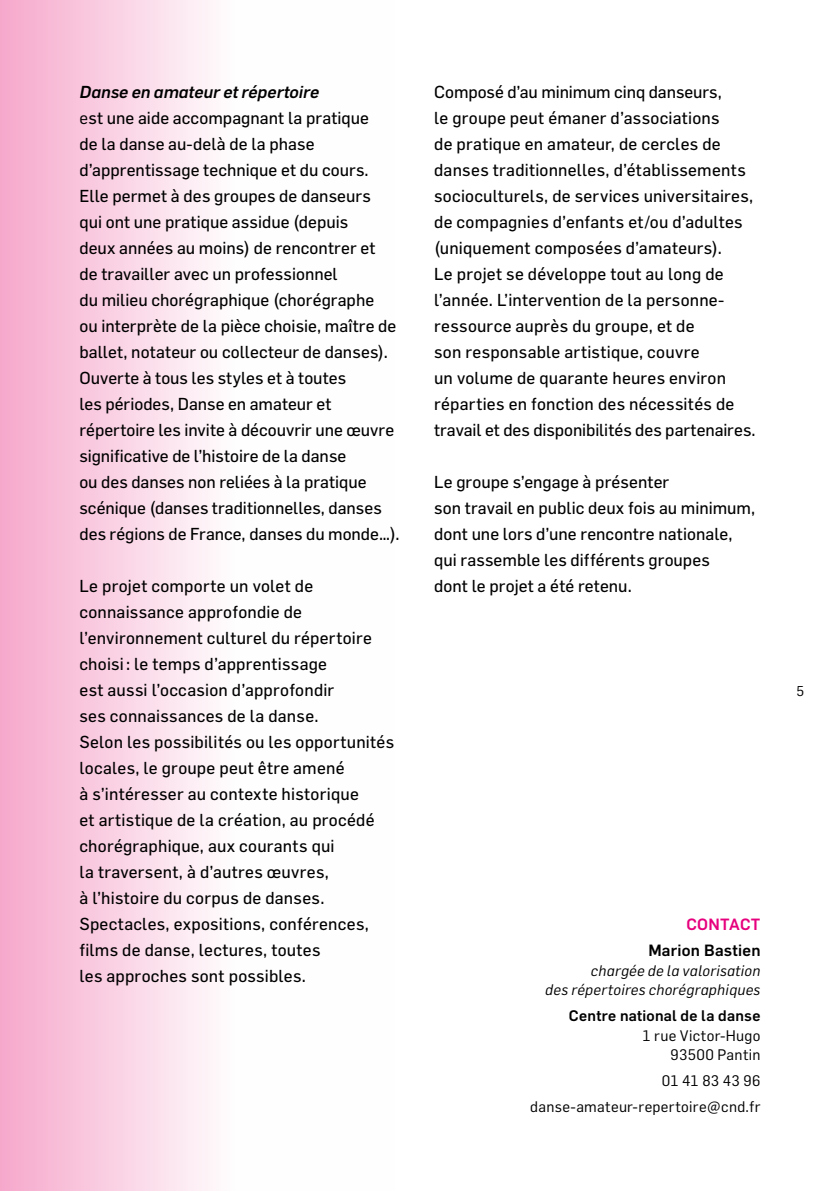
<style>
.page{position:relative;width:840px;height:1191px;background:#fff}
.page>*{position:absolute;margin:0;border:0;box-sizing:border-box;transform-origin:0 0}
.t1{font:17px/26px "Flama Basic";letter-spacing:.01em;color:#000}
.t2{font:italic 500 17px "Flama";color:#000}
.t3{font:500 16px "Flama";letter-spacing:.015em;color:#000}
.t4{font:500 16px "Flama";letter-spacing:.02em;color:#e6007d}
.t5{font:15px/19.6px "Flama";letter-spacing:.02em;color:#000;text-align:right}
.t6{font:italic 15px/19.6px "Flama";letter-spacing:.015em;color:#000;text-align:right}
.t7{font:500 15px "Flama";letter-spacing:.015em;color:#000}
.t8{font:14px "Flama";color:#000}
.s1{font-family:"Flama"}
</style>
<div class="page">
<svg style="left:0;top:0;width:210px;height:1191px"></svg>
<p class="t2" style="left:79px;top:82px;width:241px">Danse en amateur et répertoire</p>
<p class="t1" style="left:79px;top:105px;width:321px"><span class="s1">e</span>st une aide accompagnant la pratique<br>de la danse au-delà de la phase d’apprentissage technique et du cours.<br>Elle permet à des groupes de danseurs<br>qui ont une pratique assidue (depuis<br>deux années au moins) de rencontrer et<br>de travailler avec un professionnel<br>du milieu chorégraphique (chorégraphe<br>ou interprète de la pièce choisie, maître de ballet, notateur ou collecteur de danses).<br>Ouverte à tous les styles et à toutes<br>les périodes, Danse en amateur et répertoire les invite à découvrir une œuvre significative de l’histoire de la danse<br>ou des danses non reliées à la pratique scénique (danses traditionnelles, danses des régions de France, danses du monde…).</p>
<p class="t1" style="left:79px;top:572px;width:316px">Le projet comporte un volet de connaissance approfondie de l’environnement culturel du répertoire choisi : le temps d’apprentissage<br>est aussi l’occasion d’approfondir<br>ses connaissances de la danse.<br>Selon les possibilités ou les opportunités locales, le groupe peut être amené<br>à s’intéresser au contexte historique<br>et artistique de la création, au procédé chorégraphique, aux courants qui<br>la traversent, à d’autres œuvres,<br>à l’histoire du corpus de danses.<br>Spectacles, expositions, conférences, films de danse, lectures, toutes<br>les approches sont possibles.</p>
<p class="t1" style="left:434px;top:79px;width:323px">Composé d’au minimum cinq danseurs,<br>le groupe peut émaner d’associations<br>de pratique en amateur, de cercles de danses traditionnelles, d’établissements socioculturels, de services universitaires, de compagnies d’enfants et/ou d’adultes (uniquement composées d’amateurs).<br>Le projet se développe tout au long de l’année. L’intervention de la personne&shy;ressource auprès du groupe, et de<br>son responsable artistique, couvre<br>un volume de quarante heures environ réparties en fonction des nécessités de travail et des disponibilités des partenaires.</p>
<p class="t1" style="left:434px;top:468px;width:322px">Le groupe s’engage à présenter<br>son travail en public deux fois au minimum, dont une lors d’une rencontre nationale, qui rassemble les différents groupes<br>dont le projet a été retenu.</p>
<p class="t4" style="left:686px;top:915px;width:76px">CONTACT</p>
<p class="t3" style="left:648px;top:941px;width:114px">Marion Bastien</p>
<p class="t6" style="left:545px;top:960px;width:217px">chargée de la valorisation<br>des répertoires chorégraphiques</p>
<p class="t7" style="left:568px;top:1007px;width:193px">Centre national de la danse</p>
<p class="t5" style="left:642px;top:1025px;width:120px">1 rue Victor-Hugo<br>93500 Pantin</p>
<p class="t5" style="left:530px;top:1067px;width:232px;line-height:26px">01 41 83 43 96 danse-amateur-repertoire@cnd.fr</p>
<p class="t8" style="left:796px;top:683px;width:9px">5</p>
</div>
